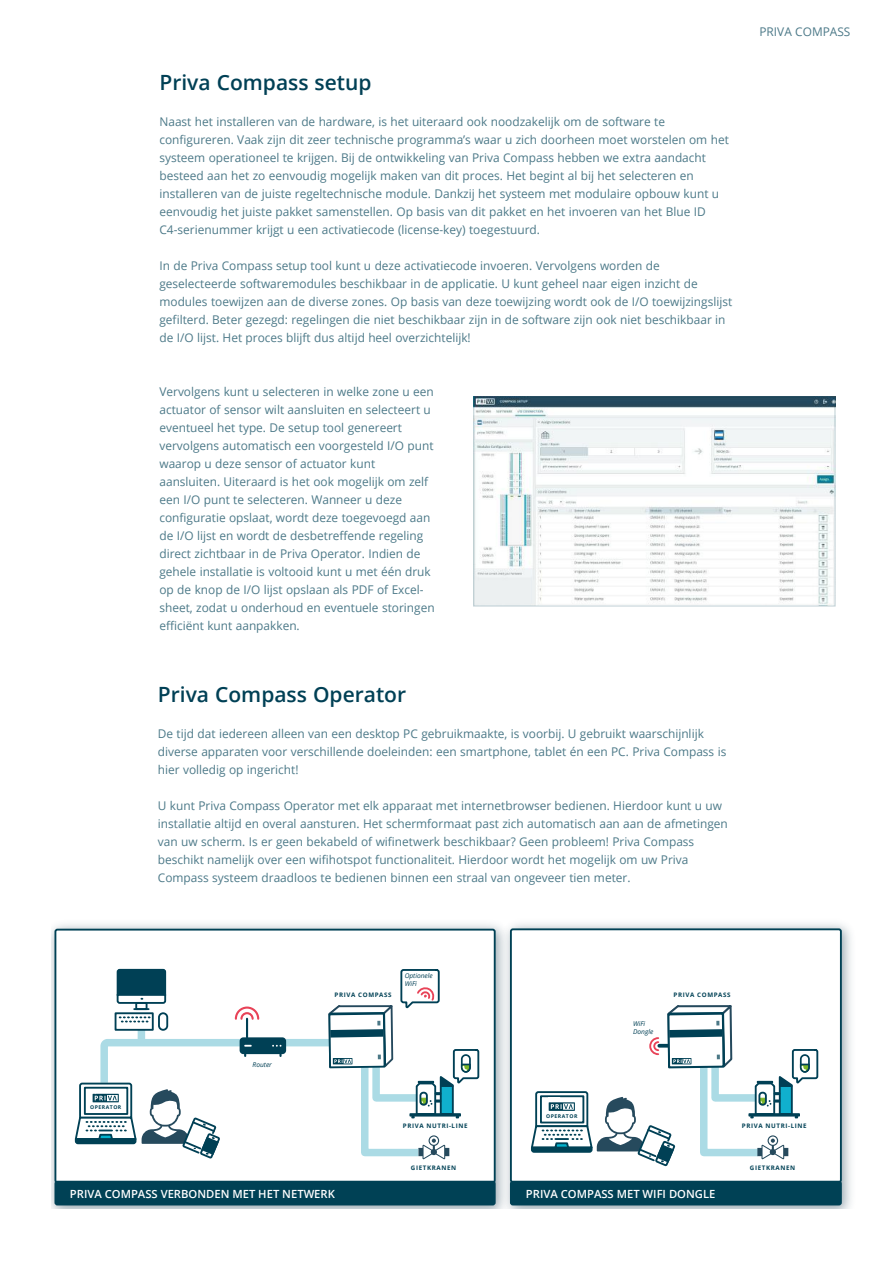
<style>
.page{position:relative;width:893px;height:1263px;background:#fff}
.page>*{position:absolute;margin:0;border:0;box-sizing:border-box;transform-origin:0 0}
.t1{font:600 21px "Open Sans";color:#004055}
.t2{font:12px/18px "Open Sans";color:#4c7988}
.t3{font:600 11.25px "Open Sans";color:#fff}
.t4{font:italic 6.6px/7.9px "Open Sans";color:#004055}
.t5{font:700 6.15px "Open Sans";letter-spacing:.1em;color:#004155}
.t6{font:700 5.1px "Open Sans";letter-spacing:.1em;color:#004155}
</style>
<div class="page">
<img style="left:475px;top:399px;width:359px;height:206px">
<div style="left:473px;top:397px;width:363px;height:210px;border:1px solid #004055"></div>
<img style="left:515px;top:923px;width:336px;height:285px">
<div style="left:511px;top:929px;width:330px;height:253px;background:#fff;border-radius:2px"></div>
<div style="left:510px;top:928px;width:332px;height:255px;border:2px solid #004155;border-radius:2px"></div>
<div style="left:511px;top:1182px;width:330px;height:22px;background:#004155;border-radius:2px"></div>
<div style="left:510px;top:1181px;width:332px;height:24px;border:2px solid #004155;border-radius:2px"></div>
<img style="left:51px;top:924px;width:464px;height:284px">
<div style="left:55px;top:930px;width:440px;height:252px;background:#fff;border-radius:2px"></div>
<div style="left:54px;top:929px;width:442px;height:254px;border:2px solid #004155;border-radius:2px"></div>
<div style="left:55px;top:1182px;width:440px;height:22px;background:#004155;border-radius:2px"></div>
<div style="left:54px;top:1181px;width:442px;height:24px;border:2px solid #004155;border-radius:2px"></div>
<div style="left:286px;top:1039px;width:49px;height:7px;background:#abdbe5"></div>
<svg style="left:74px;top:968px;width:212px;height:191px"></svg>
<svg style="left:327px;top:969px;width:153px;height:191px"></svg>
<svg style="left:531px;top:1005px;width:288px;height:162px"></svg>
<h1 class="t1" style="left:159px;top:68px;width:214px">Priva Compass setup</h1>
<p class="t2" style="left:159px;top:112px;width:571px">Naast het installeren van de hardware, is het uiteraard ook noodzakelijk om de software te configureren. Vaak zijn dit zeer technische programma’s waar u zich doorheen moet worstelen om het systeem operationeel te krijgen. Bij de ontwikkeling van Priva Compass hebben we extra aandacht besteed aan het zo eenvoudig mogelijk maken van dit proces. Het begint al bij het selecteren en installeren van de juiste regeltechnische module. Dankzij het systeem met modulaire opbouw kunt u eenvoudig het juiste pakket samenstellen. Op basis van dit pakket en het invoeren van het Blue ID C4-serienummer krijgt u een activatiecode (license-key) toegestuurd.</p>
<p class="t2" style="left:159px;top:256px;width:574px">In de Priva Compass setup tool kunt u deze activatiecode invoeren. Vervolgens worden de geselecteerde softwaremodules beschikbaar in de applicatie. U kunt geheel naar eigen inzicht de modules toewijzen aan de diverse zones. Op basis van deze toewijzing wordt ook de I/O toewijzingslijst gefilterd. Beter gezegd: regelingen die niet beschikbaar zijn in de software zijn ook niet beschikbaar in de I/O lijst. Het proces blijft dus altijd heel overzichtelijk!</p>
<p class="t2" style="left:159px;top:382px;width:277px">Vervolgens kunt u selecteren in welke zone u een actuator of sensor wilt aansluiten en selecteert u eventueel het type. De setup tool genereert vervolgens automatisch een voorgesteld I/O punt waarop u deze sensor of actuator kunt aansluiten. Uiteraard is het ook mogelijk om zelf een I/O punt te selecteren. Wanneer u deze configuratie opslaat, wordt deze toegevoegd aan de I/O lijst en wordt de desbetreffende regeling direct zichtbaar in de Priva Operator. Indien de gehele installatie is voltooid kunt u met één druk op de knop de I/O lijst opslaan als PDF of Excel&shy;sheet, zodat u onderhoud en eventuele storingen efficiënt kunt aanpakken.</p>
<h1 class="t1" style="left:158px;top:680px;width:250px">Priva Compass Operator</h1>
<p class="t2" style="left:158px;top:724px;width:570px">De tijd dat iedereen alleen van een desktop PC gebruikmaakte, is voorbij. U gebruikt waarschijnlijk diverse apparaten voor verschillende doeleinden: een smartphone, tablet én een PC. Priva Compass is hier volledig op ingericht!</p>
<p class="t2" style="left:158px;top:796px;width:571px">U kunt Priva Compass Operator met elk apparaat met internetbrowser bedienen. Hierdoor kunt u uw installatie altijd en overal aansturen. Het schermformaat past zich automatisch aan aan de afmetingen van uw scherm. Is er geen bekabeld of wifinetwerk beschikbaar? Geen probleem! Priva Compass beschikt namelijk over een wifihotspot functionaliteit. Hierdoor wordt het mogelijk om uw Priva Compass systeem draadloos te bedienen binnen een straal van ongeveer tien meter.</p>
<p class="t2" style="left:759px;top:22px;width:92px">PRIVA COMPASS</p>
<p class="t4" style="left:253px;top:1060px;width:21px">Router</p>
<p class="t5" style="left:335px;top:990px;width:59px">PRIVA COMPASS</p>
<p class="t4" style="left:405px;top:972px;width:30px">Optionele<br>WiFi</p>
<p class="t4" style="left:633px;top:1020px;width:22px">WiFi<br>Dongle</p>
<p class="t5" style="left:674px;top:990px;width:59px">PRIVA COMPASS</p>
<p class="t6" style="left:90px;top:1104px;width:33px">OPERATOR</p>
<p class="t5" style="left:403px;top:1122px;width:66px">PRIVA NUTRI-LINE</p>
<p class="t5" style="left:411px;top:1163px;width:47px">GIETKRANEN</p>
<p class="t6" style="left:546px;top:1112px;width:33px">OPERATOR</p>
<p class="t3" style="left:70px;top:1186px;width:267px">PRIVA COMPASS VERBONDEN MET HET NETWERK</p>
<p class="t3" style="left:526px;top:1186px;width:191px">PRIVA COMPASS MET WIFI DONGLE</p>
<p class="t5" style="left:742px;top:1122px;width:66px">PRIVA NUTRI-LINE</p>
<p class="t5" style="left:750px;top:1163px;width:47px">GIETKRANEN</p>
</div>
